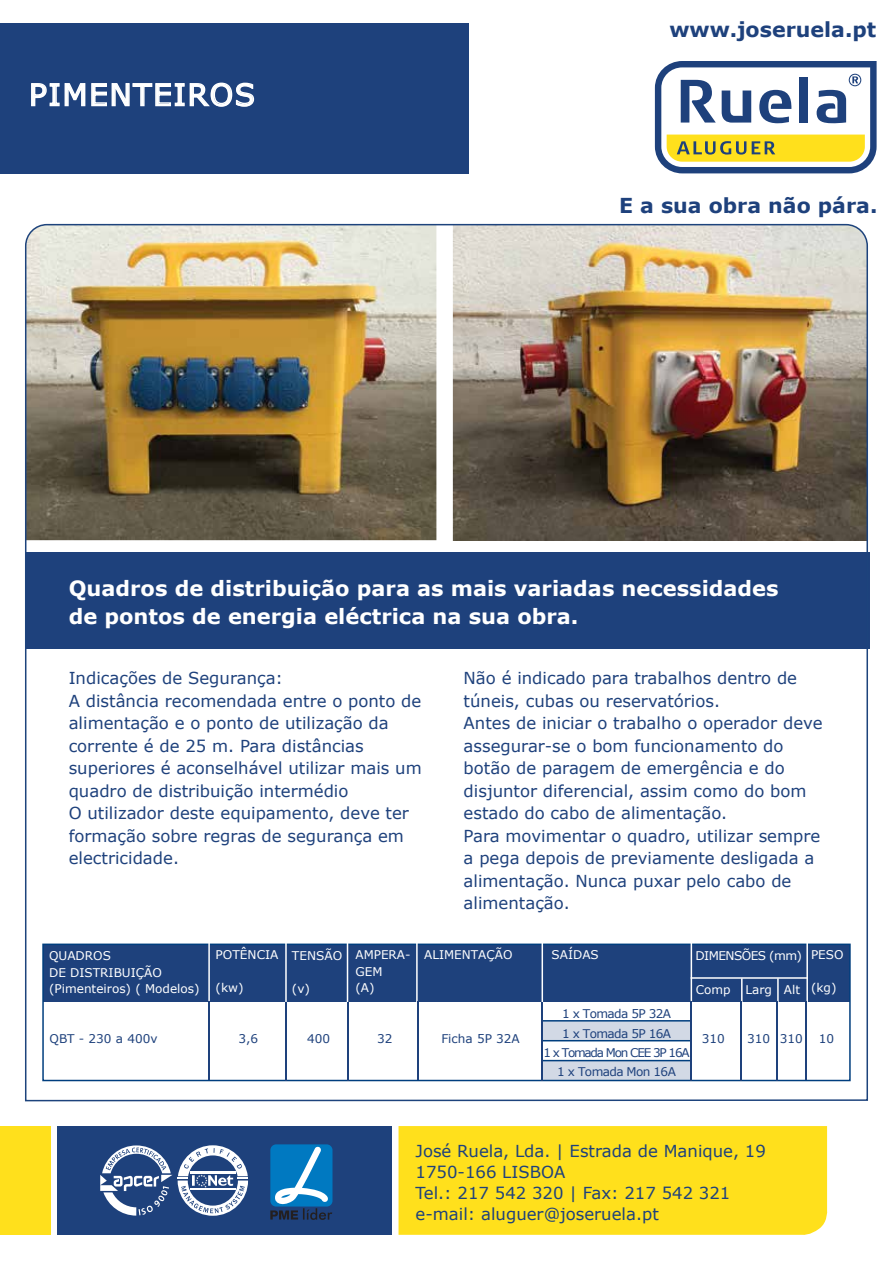
<style>
.page{position:relative;width:893px;height:1263px;background:#fff}
.page>*{position:absolute;margin:0;border:0;box-sizing:border-box;transform-origin:0 0}
.t1{font:30px "Verdana";letter-spacing:.045em;color:#fff}
.t2{font:700 21px/27px "Verdana";color:#fff}
.t3{font:700 20.55px "Verdana";color:#1e417c}
.t4{font:16.5px/22.5px "Verdana";color:#1e417c}
.t5{font:12px/16.5px "Verdana";color:#fff}
.t6{font:12px/19.4px "Verdana";letter-spacing:-.05em;color:#1e417c;text-align:center}
.t7{font:12px "Verdana";color:#1e417c}
.t8{font:12px "Verdana";letter-spacing:-.05em;color:#fff}
</style>
<div class="page">
<div style="left:0;top:24px;width:468px;height:150px;background:#1e417c"></div>
<svg style="left:31px;top:82px;width:224px;height:25px"></svg>
<svg style="left:655px;top:61px;width:222px;height:112px"></svg>
<div style="left:399px;top:1126px;width:429px;height:109px;background:#ffe01c"></div>
<div style="left:57px;top:1126px;width:335px;height:109px;background:#1e417c"></div>
<div style="left:0;top:1126px;width:50px;height:109px;background:#ffe01c"></div>
<svg style="left:100px;top:1145px;width:72px;height:70px"></svg>
<svg style="left:178px;top:1145px;width:70px;height:71px"></svg>
<img style="left:25px;top:223px;width:844px;height:878px">
<div style="left:270px;top:1144px;width:62px;height:62px;background:#0079c1;border-radius:6px"></div>
<svg style="left:270px;top:1146px;width:62px;height:74px"></svg>
<div style="left:542px;top:1021px;width:148px;height:20px;background:#d2d9e5"></div>
<div style="left:542px;top:1060px;width:148px;height:20px;background:#d2d9e5"></div>
<hr style="left:542px;top:1020px;width:149px;height:1px;background:#003e7e">
<hr style="left:542px;top:1040px;width:149px;height:1px;background:#003e7e">
<hr style="left:542px;top:1060px;width:149px;height:1px;background:#003e7e">
<div style="left:43px;top:944px;width:807px;height:57px;background:#1e417c"></div>
<hr style="left:741px;top:978px;width:2px;height:31px;background:#fff">
<hr style="left:777px;top:978px;width:2px;height:31px;background:#fff">
<hr style="left:691px;top:977px;width:116px;height:2px;background:#fff">
<div style="left:42px;top:943px;width:809px;height:138px;border:2px solid #003e7e"></div>
<hr style="left:208px;top:937px;width:2px;height:73px;background:#fff">
<hr style="left:285px;top:937px;width:2px;height:73px;background:#fff">
<hr style="left:347px;top:937px;width:1px;height:72px;background:#fff">
<hr style="left:416px;top:937px;width:2px;height:72px;background:#fff">
<hr style="left:541px;top:937px;width:2px;height:73px;background:#fff">
<hr style="left:691px;top:937px;width:1px;height:73px;background:#fff">
<hr style="left:806px;top:937px;width:2px;height:72px;background:#fff">
<hr style="left:208px;top:1002px;width:2px;height:78px;background:#1e417c">
<hr style="left:285px;top:1002px;width:2px;height:79px;background:#1e417c">
<hr style="left:347px;top:1002px;width:1px;height:78px;background:#1e417c">
<hr style="left:417px;top:1002px;width:1px;height:78px;background:#1e417c">
<hr style="left:740px;top:1001px;width:2px;height:80px;background:#1e417c">
<hr style="left:776px;top:1001px;width:2px;height:80px;background:#1e417c">
<hr style="left:541px;top:1002px;width:2px;height:79px;background:#1e417c">
<hr style="left:690px;top:1001px;width:1px;height:80px;background:#1e417c">
<hr style="left:806px;top:1001px;width:1px;height:79px;background:#1e417c">
<h1 class="t1" style="left:29px;top:74px;width:228px">PIMENTEIROS</h1>
<p class="t3" style="left:669px;top:15px;width:208px">www.joseruela.pt</p>
<p class="t3" style="left:619px;top:190px;width:260px">E a sua obra não pára.</p>
<p class="t2" style="left:69px;top:575px;width:711px">Quadros de distribuição para as mais variadas necessidades de pontos de energia eléctrica na sua obra.</p>
<p class="t4" style="left:69px;top:667px;width:355px">Indicações de Segurança:<br>A distância recomendada entre o ponto de alimentação e o ponto de utilização da corrente é de 25 m. Para distâncias superiores é aconselhável utilizar mais um quadro de distribuição intermédio<br>O utilizador deste equipamento, deve ter formação sobre regras de segurança em electricidade.</p>
<p class="t4" style="left:464px;top:667px;width:360px">Não é indicado para trabalhos dentro de túneis, cubas ou reservatórios.<br>Antes de iniciar o trabalho o operador deve assegurar-se o bom funcionamento do botão de paragem de emergência e do disjuntor diferencial, assim como do bom estado do cabo de alimentação.<br>Para movimentar o quadro, utilizar sempre a pega depois de previamente desligada a alimentação. Nunca puxar pelo cabo de alimentação.</p>
<p class="t5" style="left:216px;top:946px;width:64px">POTÊNCIA</p>
<p class="t5" style="left:216px;top:979px;width:30px">(kw)</p>
<p class="t5" style="left:49px;top:948px;width:152px">QUADROS<br>DE DISTRIBUIÇÃO (Pimenteiros) ( Modelos)</p>
<p class="t5" style="left:292px;top:948px;width:52px">TENSÃO</p>
<p class="t5" style="left:292px;top:981px;width:20px">(v)</p>
<p class="t5" style="left:424px;top:946px;width:90px">ALIMENTAÇÃO</p>
<p class="t5" style="left:552px;top:946px;width:49px">SAÍDAS</p>
<p class="t5" style="left:811px;top:946px;width:34px">PESO</p>
<p class="t5" style="left:696px;top:981px;width:142px">Comp Larg Alt (kg)</p>
<p class="t5" style="left:355px;top:946px;width:57px">AMPERA-</p>
<p class="t8" style="left:695px;top:948px;width:108px">DIMENSÕES (mm)</p>
<p class="t5" style="left:355px;top:963px;width:28px">GEM (A)</p>
<p class="t7" style="left:50px;top:1030px;width:109px">QBT - 230 a 400v</p>
<p class="t6" style="left:238px;top:1029px;width:21px">3,6</p>
<p class="t6" style="left:307px;top:1029px;width:24px">400</p>
<p class="t6" style="left:377px;top:1029px;width:17px">32</p>
<p class="t7" style="left:441px;top:1030px;width:80px">Ficha 5P 32A</p>
<p class="t6" style="left:544px;top:1004px;width:148px">1 x Tomada 5P 32A<br>1 x Tomada 5P 16A<br>1 x Tomada Mon CEE 3P 16A<br>1 x Tomada Mon 16A</p>
<p class="t6" style="left:702px;top:1029px;width:24px">310</p>
<p class="t6" style="left:747px;top:1029px;width:57px">310 310</p>
<p class="t6" style="left:819px;top:1029px;width:17px">10</p>
<p class="t4" style="left:416px;top:1140px;width:352px;line-height:21px">José Ruela, Lda. | Estrada de Manique, 19<br>1750-166 LISBOA<br>Tel.: 217 542 320 | Fax: 217 542 321 e-mail: aluguer@joseruela.pt</p>
</div>
